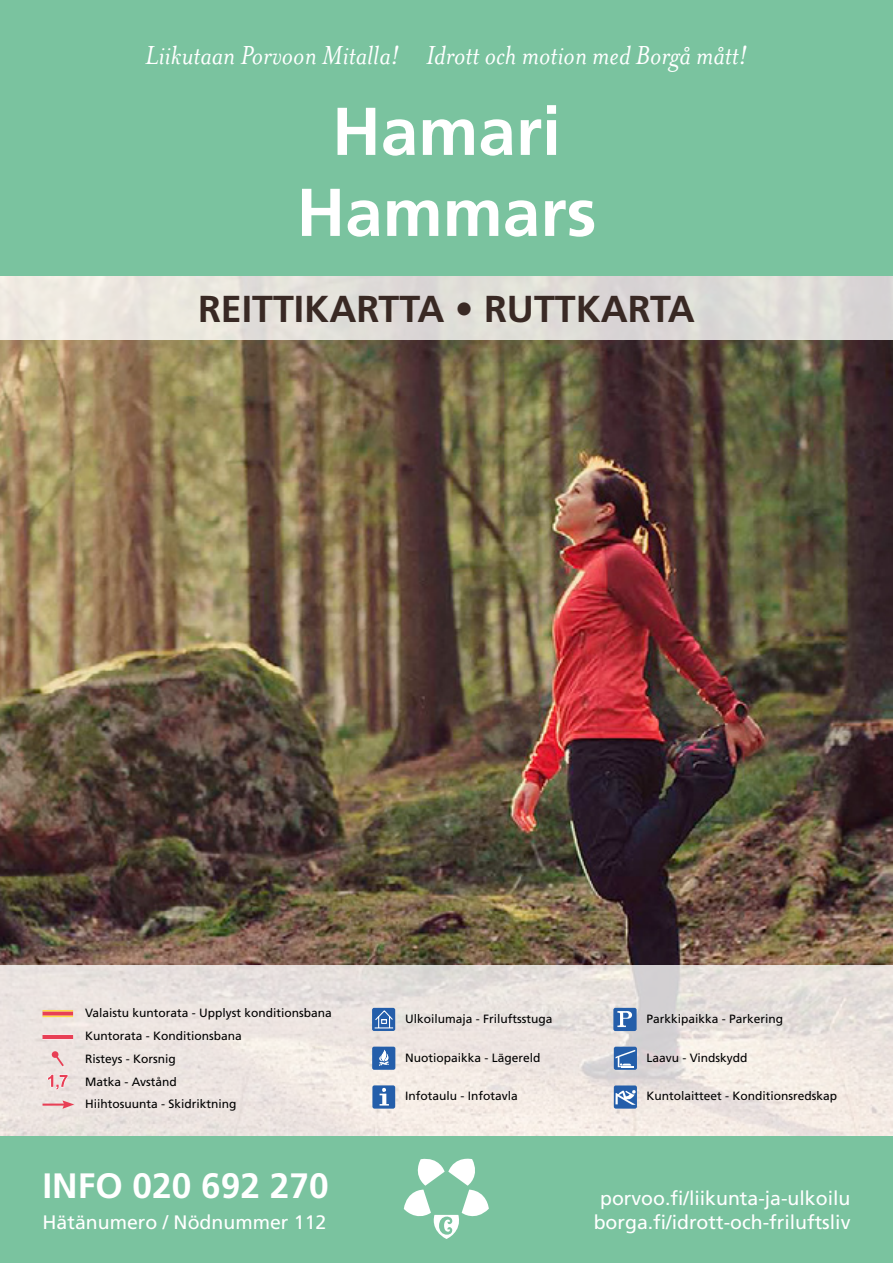
<style>
.page{position:relative;width:893px;height:1263px;background:#fff}
.page>*{position:absolute;margin:0;border:0;box-sizing:border-box;transform-origin:0 0}
.t1{font:700 67.5px/81px "Frutiger LT Pro";color:#fff;text-align:center}
.t2{font:700 37.5px "Frutiger LT Pro";color:#392924}
.t3{font:700 35.25px "Frutiger LT Pro";color:#fff}
.t4{font:italic 30px "Mrs Eaves";color:#fff}
.t5{font:19.5px/24px "Frutiger LT Pro";color:#fff;text-align:center}
.t6{font:12px/23px "Frutiger LT Pro";color:#000}
</style>
<div class="page">
<div style="left:0;top:0;width:893px;height:276px;background:#7ac39f"></div>
<div style="left:0;top:1135px;width:893px;height:128px;background:#7ac39f"></div>
<svg style="left:404px;top:1158px;width:85px;height:81px"></svg>
<img style="left:0;top:340px;width:893px;height:625px">
<svg style="left:0;top:965px;width:893px;height:170px;background:#ebe4df"></svg>
<div style="left:0;top:276px;width:893px;height:64px;background:linear-gradient(to right,#ede9e0,#d7d5d4)"></div>
<div style="left:372px;top:1085px;width:23px;height:23px;background:#245eaa;border-radius:2px"></div>
<svg style="left:380px;top:1087px;width:9px;height:18px"></svg>
<svg style="left:614px;top:1047px;width:23px;height:23px"></svg>
<svg style="left:615px;top:1050px;width:20px;height:17px"></svg>
<div style="left:372px;top:1008px;width:23px;height:23px;background:#245eaa;border-radius:2px"></div>
<svg style="left:374px;top:1010px;width:20px;height:19px"></svg>
<div style="left:372px;top:1047px;width:23px;height:23px;background:#245eaa;border-radius:2px"></div>
<svg style="left:379px;top:1050px;width:10px;height:16px"></svg>
<div style="left:614px;top:1085px;width:23px;height:23px;background:#245eaa;border-radius:2px"></div>
<svg style="left:615px;top:1090px;width:21px;height:15px"></svg>
<hr style="left:43px;top:1034px;width:30px;height:1px;background:#fff">
<hr style="left:43px;top:1039px;width:30px;height:1px;background:#fff">
<hr style="left:43px;top:1035px;width:30px;height:4px;background:#e83f55">
<svg style="left:47px;top:1074px;width:22px;height:17px"></svg>
<hr style="left:43px;top:1103px;width:25px;height:3px;background:#e83f55">
<svg style="left:62px;top:1100px;width:12px;height:9px"></svg>
<div style="left:613px;top:1008px;width:24px;height:23px;background:#245eaa;border-radius:2px"></div>
<svg style="left:617px;top:1011px;width:15px;height:16px"></svg>
<div style="left:43px;top:1011px;width:30px;height:5px;background:#e83f55"></div>
<hr style="left:43px;top:1010px;width:30px;height:1px;background:#ffdb47">
<hr style="left:43px;top:1016px;width:30px;height:1px;background:#ffdb47">
<svg style="left:54px;top:1054px;width:12px;height:14px"></svg>
<div style="left:52px;top:1051px;width:7px;height:7px;background:#e83f55;border-radius:3px"></div>
<h3 class="t4" style="left:145px;top:39px;width:604px">Liikutaan Porvoon Mitalla! Idrott och motion med Borgå mått!</h3>
<h1 class="t1" style="left:296px;top:91px;width:302px">Hamari<br>Hammars</h1>
<h2 class="t2" style="left:198px;top:287px;width:498px">Reittikartta • ruttkarta</h2>
<p class="t6" style="left:85px;top:1001px;width:248px">Valaistu kuntorata - Upplyst konditionsbana<br>Kuntorata - Konditionsbana<br>Risteys - Korsnig<br>Matka - Avstånd<br>Hiihtosuunta - Skidriktning</p>
<p class="t6" style="left:405px;top:1008px;width:149px">Ulkoilumaja - Friluftsstuga</p>
<p class="t6" style="left:405px;top:1046px;width:137px">Nuotiopaikka - Lägereld</p>
<p class="t6" style="left:405px;top:1084px;width:114px">Infotaulu - Infotavla</p>
<h3 class="t3" style="left:43px;top:1165px;width:288px">INFO 020 692 270</h3>
<h3 class="t5" style="left:43px;top:1210px;width:285px">Hätänumero / Nödnummer 112</h3>
<p class="t6" style="left:646px;top:1008px;width:138px">Parkkipaikka - Parkering</p>
<p class="t6" style="left:646px;top:1046px;width:103px">Laavu - Vindskydd</p>
<p class="t6" style="left:646px;top:1084px;width:192px">Kuntolaitteet - Konditionsredskap</p>
<h3 class="t5" style="left:594px;top:1186px;width:258px">porvoo.fi/liikunta-ja-ulkoilu borga.fi/idrott-och-friluftsliv</h3>
</div>
